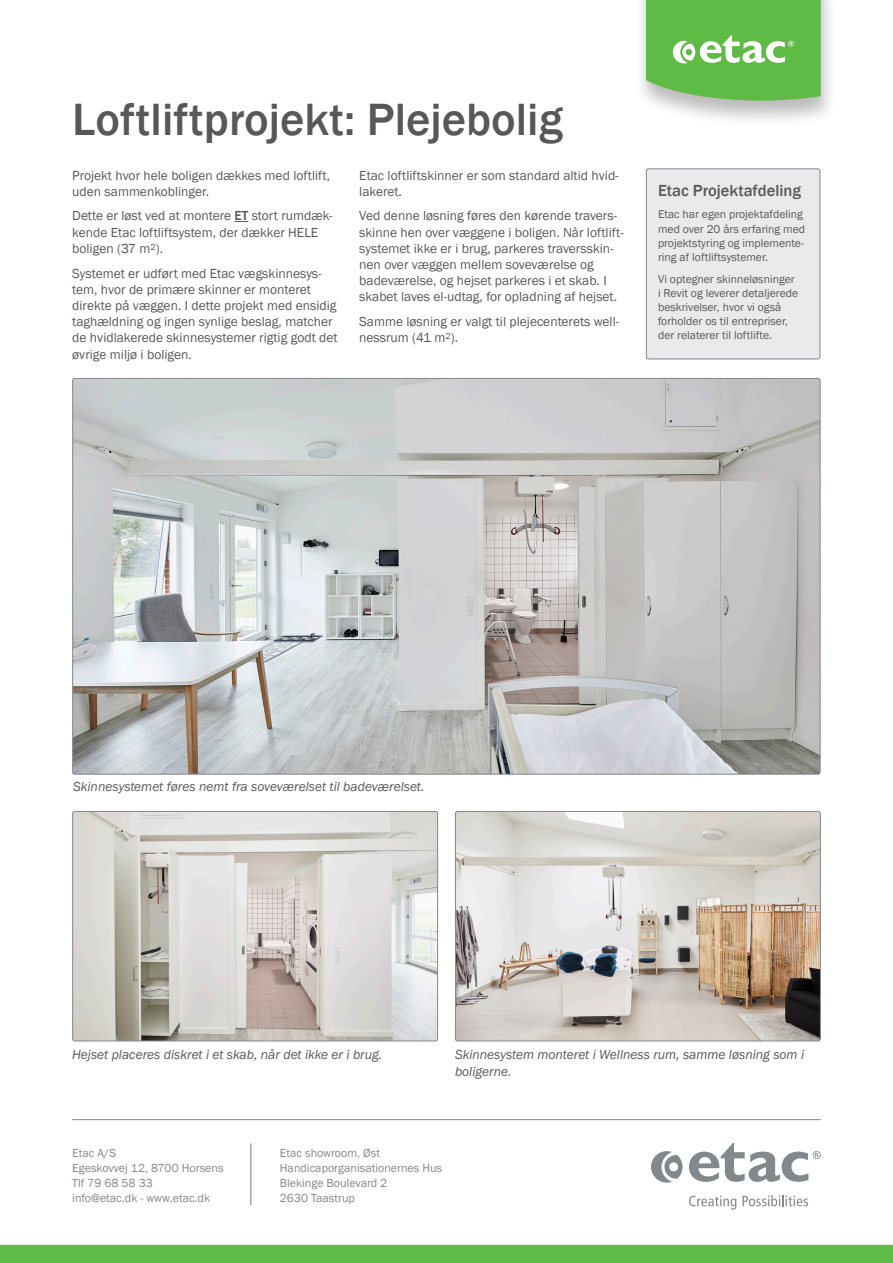
<style>
.page{position:relative;width:893px;height:1263px;background:#fff}
.page>*{position:absolute;margin:0;border:0;box-sizing:border-box;transform-origin:0 0}
._3__Header_-_Intro{font:500 46.5px "Franklin Gothic";color:#57585a}
._5__Header_-_Feature{font:500 16.5px "Franklin Gothic";color:#57585a}
.t1{font:13.5px/16.2px "Franklin Gothic";color:#57585a}
._5__Header_-_Feature-2{font:italic 13.5px/16.2px "Franklin Gothic";color:#57585a}
._8__Pagina{font:12px "Franklin Gothic";color:#83888c}
._5__Header_-_Feature-3{font:11.7px/14.1px "Franklin Gothic";color:#57585a}
.s1{font-weight:500}
</style>
<div class="page">
<svg style="left:235px;top:221px;width:13px;height:1px"></svg>
<div style="left:634px;top:0;width:203px;height:127px;background:#231f20;opacity:.3"></div>
<svg style="left:646px;top:0;width:175px;height:101px;background:#71c05a"></svg>
<div style="left:0;top:1245px;width:893px;height:18px;background:#60bb46"></div>
<img style="left:74px;top:378px;width:746px;height:396px">
<img style="left:74px;top:811px;width:364px;height:230px">
<div style="left:72px;top:811px;width:366px;height:230px;border:1px solid #83888c;border-radius:2px"></div>
<img style="left:455px;top:813px;width:364px;height:228px">
<div style="left:455px;top:811px;width:366px;height:230px;border:1px solid #83888c;border-radius:2px"></div>
<div style="left:646px;top:169px;width:174px;height:190px;background:#e9eaeb;border-radius:2px"></div>
<div style="left:646px;top:168px;width:174px;height:191px;border:1px solid #83888c;border-radius:2px"></div>
<hr style="left:72px;top:1119px;width:749px;height:1px;background:#83888c">
<svg style="left:689px;top:1143px;width:132px;height:39px"></svg>
<svg style="left:651px;top:1151px;width:32px;height:32px"></svg>
<svg style="left:689px;top:1195px;width:47px;height:14px"></svg>
<svg style="left:742px;top:1195px;width:66px;height:11px"></svg>
<hr style="left:250px;top:1143px;width:1px;height:62px;background:#76787b">
<p class="_3__Header_-_Intro" style="left:72px;top:90px;width:492px">Loftliftprojekt: Plejebolig</p>
<p class="t1" style="left:72px;top:167px;width:259px">Projekt hvor hele boligen dækkes med loftlift, uden sammenkoblinger.</p>
<p class="t1" style="left:72px;top:208px;width:262px">Dette er løst ved at montere <span class="s1">ET</span> stort rumdæk&shy;kende Etac loftliftsystem, der dækker HELE boligen (37 m<sup>2</sup>).</p>
<p class="t1" style="left:72px;top:265px;width:267px">Systemet er udført med Etac vægskinnesys&shy;tem, hvor de primære skinner er monteret direkte på væggen. I dette projekt med ensidig taghældning og ingen synlige beslag, matcher de hvidlakerede skinnesystemer rigtig godt det øvrige miljø i boligen.</p>
<p class="t1" style="left:359px;top:167px;width:261px">Etac loftliftskinner er som standard altid hvid&shy;lakeret.</p>
<p class="t1" style="left:359px;top:208px;width:266px">Ved denne løsning føres den kørende travers&shy;skinne hen over væggene i boligen. Når loftlift&shy;systemet ikke er i brug, parkeres traversskin&shy;nen over væggen mellem soveværelse og badeværelse, og hejset parkeres i et skab. I skabet laves el-udtag, for opladning af hejset.</p>
<p class="t1" style="left:359px;top:314px;width:261px">Samme løsning er valgt til plejecenterets well&shy;nessrum (41 m<sup>2</sup>).</p>
<p class="_5__Header_-_Feature" style="left:658px;top:180px;width:144px">Etac Projektafdeling</p>
<p class="_5__Header_-_Feature-3" style="left:658px;top:208px;width:149px">Etac har egen projektafdeling med over 20 års erfaring med projektstyring og implemente&shy;ring af loftliftsystemer.</p>
<p class="_5__Header_-_Feature-3" style="left:658px;top:272px;width:142px">Vi optegner skinneløsninger i Revit og leverer detaljerede beskrivelser, hvor vi også forholder os til entrepriser, der relaterer til loftlifte.</p>
<p class="_5__Header_-_Feature-2" style="left:73px;top:779px;width:353px">Skinnesystemet føres nemt fra soveværelset til badeværelset.</p>
<p class="_5__Header_-_Feature-2" style="left:72px;top:1047px;width:312px">Hejset placeres diskret i et skab, når det ikke er i brug.</p>
<p class="_5__Header_-_Feature-2" style="left:455px;top:1047px;width:351px">Skinnesystem monteret i Wellness rum, samme løsning som i boligerne.</p>
<p class="_8__Pagina" style="left:72px;top:1145px;width:45px">Etac A/S</p>
<p class="_8__Pagina" style="left:72px;top:1160px;width:153px">Egeskovvej 12, 8700 Horsens</p>
<p class="_8__Pagina" style="left:72px;top:1175px;width:82px">Tlf 79 68 58 33</p>
<p class="_8__Pagina" style="left:72px;top:1190px;width:139px">info@etac.dk - www.etac.dk</p>
<p class="_8__Pagina" style="left:280px;top:1145px;width:102px">Etac showroom, Øst</p>
<p class="_8__Pagina" style="left:280px;top:1160px;width:164px">Handicaporganisationernes Hus</p>
<p class="_8__Pagina" style="left:280px;top:1175px;width:109px">Blekinge Boulevard 2</p>
<p class="_8__Pagina" style="left:280px;top:1190px;width:77px">2630 Taastrup</p>
</div>
